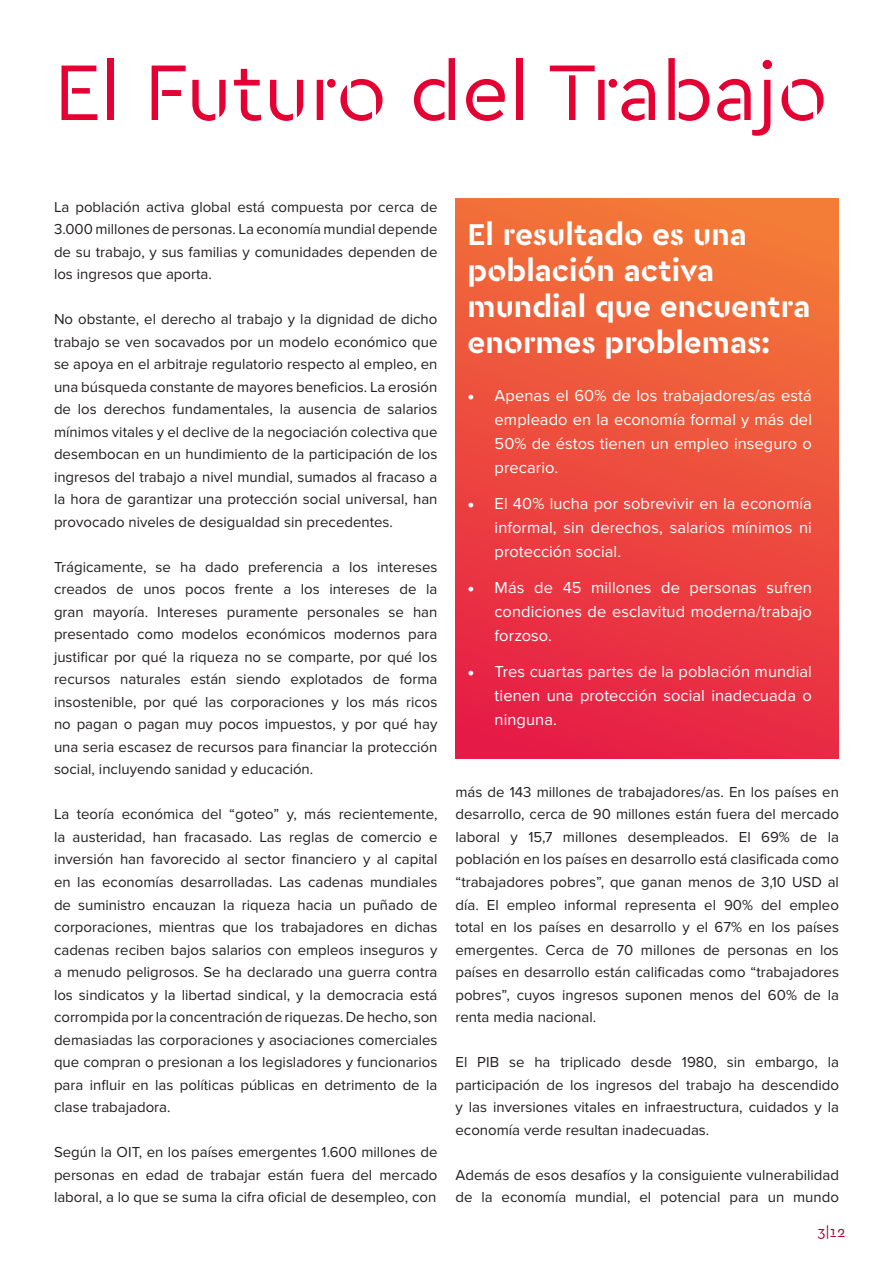
<style>
.page{position:relative;width:893px;height:1263px;background:#fff}
.page>*{position:absolute;margin:0;border:0;box-sizing:border-box;transform-origin:0 0}
.t1{font:82.5px "Cera Stencil PRO";color:#e40032}
.t2{font:700 31.5px/36px "Cera Stencil PRO";color:#fff}
.t3{font:16.5px/24px "Proxima Nova";color:#fff;text-align:justify}
.t4{font:15px/22.5px "Proxima Nova";color:#231f20;text-align:justify}
.t5{font:15px "Cera Stencil PRO";color:#a50235}
.s1{font-family:"Minion Pro";font-size:18px}
</style>
<div class="page">
<div style="left:455px;top:198px;width:384px;height:560px;background:linear-gradient(to bottom,#f37937,#e72045)"></div>
<h1 class="t1" style="left:54px;top:37px;width:775px">El Futuro del Trabajo</h1>
<p class="t4" style="left:54px;top:196px;width:385px">La población activa global está compuesta por cerca de 3.000 millones de personas. La economía mundial depende de su trabajo, y sus familias y comunidades dependen de los ingresos que aporta.</p>
<p class="t4" style="left:54px;top:308px;width:385px">No obstante, el derecho al trabajo y la dignidad de dicho trabajo se ven socavados por un modelo económico que se apoya en el arbitraje regulatorio respecto al empleo, en una búsqueda constante de mayores beneficios. La erosión de los derechos fundamentales, la ausencia de salarios mínimos vitales y el declive de la negociación colectiva que desembocan en un hundimiento de la participación de los ingresos del trabajo a nivel mundial, sumados al fracaso a la hora de garantizar una protección social universal, han provocado niveles de desigualdad sin precedentes.</p>
<p class="t4" style="left:54px;top:556px;width:385px">Trágicamente, se ha dado preferencia a los intereses creados de unos pocos frente a los intereses de la gran mayoría. Intereses puramente personales se han presentado como modelos económicos modernos para justificar por qué la riqueza no se comparte, por qué los recursos naturales están siendo explotados de forma insostenible, por qué las corporaciones y los más ricos no pagan o pagan muy pocos impuestos, y por qué hay una seria escasez de recursos para financiar la protección social, incluyendo sanidad y educación.</p>
<p class="t4" style="left:54px;top:803px;width:385px">La teoría económica del “goteo” y, más recientemente, la austeridad, han fracasado. Las reglas de comercio e inversión han favorecido al sector financiero y al capital en las economías desarrolladas. Las cadenas mundiales de suministro encauzan la riqueza hacia un puñado de corporaciones, mientras que los trabajadores en dichas cadenas reciben bajos salarios con empleos inseguros y a menudo peligrosos. Se ha declarado una guerra contra los sindicatos y la libertad sindical, y la democracia está corrompida por la concentración de riquezas. De hecho, son demasiadas las corporaciones y asociaciones comerciales que compran o presionan a los legisladores y funcionarios para influir en las políticas públicas en detrimento de la clase trabajadora.</p>
<p class="t4" style="left:54px;top:1141px;width:385px">Según la OIT, en los países emergentes 1.600 millones de personas en edad de trabajar están fuera del mercado laboral, a lo que se suma la cifra oficial de desempleo, con</p>
<h2 class="t2" style="left:468px;top:215px;width:344px">El resultado es una población activa mundial que encuentra enormes problemas:</h2>
<p class="t3" style="left:495px;top:384px;width:319px;text-indent:-27px"><span class="s1">•</span> Apenas el 60% de los trabajadores/as está empleado en la economía formal y más del 50% de éstos tienen un empleo inseguro o precario.</p>
<p class="t3" style="left:495px;top:492px;width:319px;text-indent:-27px"><span class="s1">•</span> El 40% lucha por sobrevivir en la economía informal, sin derechos, salarios mínimos ni protección social.</p>
<p class="t3" style="left:495px;top:576px;width:319px;text-indent:-27px"><span class="s1">•</span> Más de 45 millones de personas sufren condiciones de esclavitud moderna/trabajo forzoso.</p>
<p class="t3" style="left:495px;top:660px;width:319px;text-indent:-27px"><span class="s1">•</span> Tres cuartas partes de la población mundial tienen una protección social inadecuada o ninguna.</p>
<p class="t4" style="left:455px;top:781px;width:385px">más de 143 millones de trabajadores/as. En los países en desarrollo, cerca de 90 millones están fuera del mercado laboral y 15,7 millones desempleados. El 69% de la población en los países en desarrollo está clasificada como “trabajadores pobres”, que ganan menos de 3,10 USD al día. El empleo informal representa el 90% del empleo total en los países en desarrollo y el 67% en los países emergentes. Cerca de 70 millones de personas en los países en desarrollo están calificadas como “trabajadores pobres”, cuyos ingresos suponen menos del 60% de la renta media nacional.</p>
<p class="t4" style="left:455px;top:1051px;width:385px">El PIB se ha triplicado desde 1980, sin embargo, la participación de los ingresos del trabajo ha descendido y las inversiones vitales en infraestructura, cuidados y la economía verde resultan inadecuadas.</p>
<p class="t4" style="left:455px;top:1163px;width:385px">Además de esos desafíos y la consiguiente vulnerabilidad de la economía mundial, el potencial para un mundo</p>
<p class="t5" style="left:818px;top:1222px;width:29px">3|12</p>
</div>
